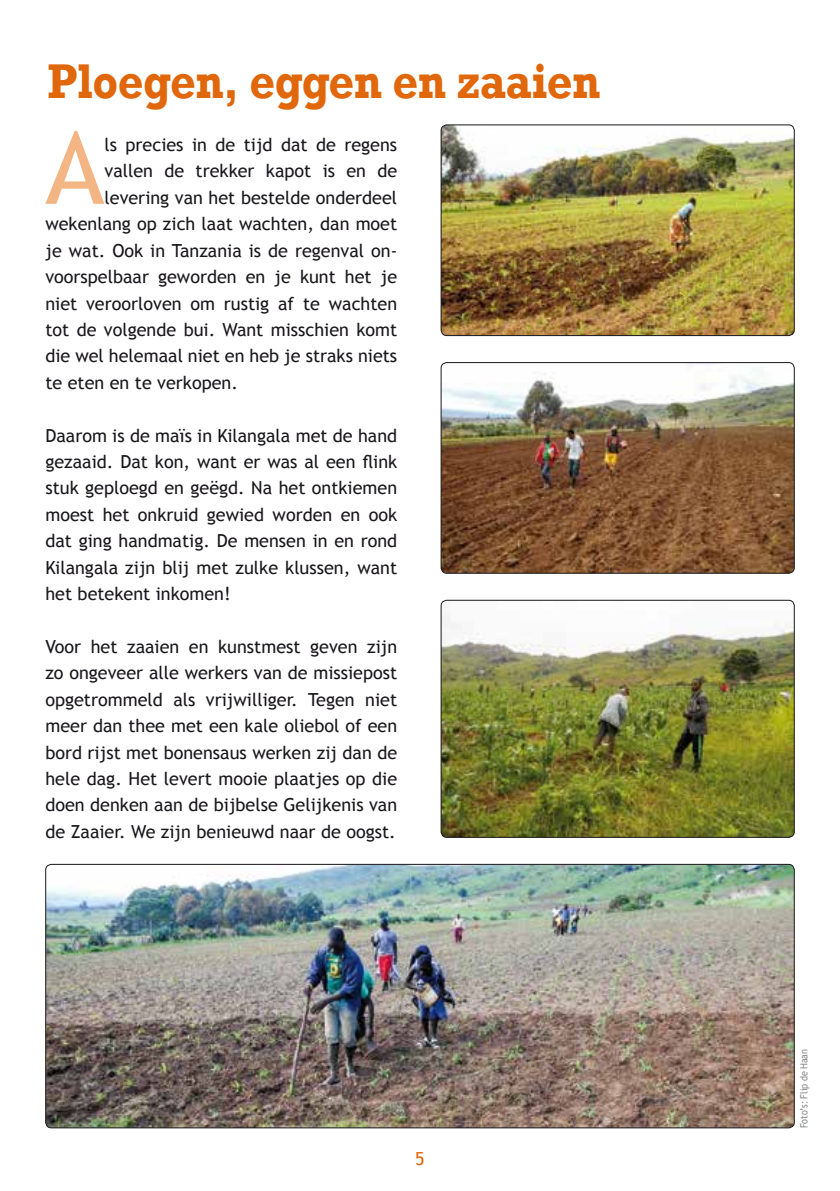
<style>
.page{position:relative;width:840px;height:1191px;background:#fff}
.page>*{position:absolute;margin:0;border:0;box-sizing:border-box;transform-origin:0 0}
.t1{font:100.4px "Trebuchet MS";color:#f2b583}
.t2{font:700 50px "Rockwell";letter-spacing:-.01em;color:#e0670b;scale:.9 1}
.t3{font:18px/26.4px "Trebuchet MS";color:#1a171c;text-align:justify}
.t4{font:18px "Trebuchet MS";color:#e0670b}
.t5{font:10px "Trebuchet MS";letter-spacing:-.01em;color:#87888a;scale:.9 1}
</style>
<div class="page">
<img style="left:441px;top:125px;width:352px;height:210px">
<div style="left:440px;top:125px;width:354px;height:211px;border:1px solid #1a171c;border-radius:6px"></div>
<img style="left:441px;top:362px;width:352px;height:211px">
<div style="left:440px;top:362px;width:354px;height:211px;border:1px solid #1a171c;border-radius:6px"></div>
<img style="left:441px;top:600px;width:352px;height:237px">
<div style="left:440px;top:600px;width:354px;height:237px;border:1px solid #1a171c;border-radius:6px"></div>
<img style="left:46px;top:864px;width:747px;height:263px">
<div style="left:45px;top:864px;width:749px;height:264px;border:1px solid #1a171c;border-radius:6px"></div>
<h2 class="t2" style="left:47px;top:51px;width:615px">Ploegen, eggen en zaaien</h2>
<h1 class="t1" style="left:45px;top:109px;width:61px">A</h1>
<p class="t3" style="left:104px;top:132px;width:294px">ls precies in de tijd dat de regens</p>
<p class="t3" style="left:104px;top:158px;width:294px">vallen de trekker kapot is en de</p>
<p class="t3" style="left:104px;top:184px;width:294px">levering van het bestelde onderdeel</p>
<p class="t3" style="left:45px;top:211px;width:353px">wekenlang op zich laat wachten, dan moet</p>
<p class="t3" style="left:45px;top:237px;width:353px">je wat. Ook in Tanzania is de regenval on-</p>
<p class="t3" style="left:45px;top:264px;width:353px">voorspelbaar geworden en je kunt het je</p>
<p class="t3" style="left:45px;top:290px;width:353px">niet veroorloven om rustig af te wachten</p>
<p class="t3" style="left:45px;top:316px;width:353px">tot de volgende bui. Want misschien komt</p>
<p class="t3" style="left:45px;top:343px;width:353px">die wel helemaal niet en heb je straks niets</p>
<p class="t3" style="left:45px;top:369px;width:194px">te eten en te verkopen.</p>
<p class="t3" style="left:45px;top:422px;width:353px">Daarom is de maïs in Kilangala met de hand gezaaid. Dat kon, want er was al een flink stuk geploegd en geëgd. Na het ontkiemen moest het onkruid gewied worden en ook dat ging handmatig. De mensen in en rond Kilangala zijn blij met zulke klussen, want het betekent inkomen!</p>
<p class="t3" style="left:45px;top:633px;width:353px">Voor het zaaien en kunstmest geven zijn zo ongeveer alle werkers van de missiepost opgetrommeld als vrijwilliger. Tegen niet meer dan thee met een kale oliebol of een bord rijst met bonensaus werken zij dan de hele dag. Het levert mooie plaatjes op die doen denken aan de bijbelse Gelijkenis van de Zaaier. We zijn benieuwd naar de oogst.</p>
<p class="t4" style="left:415px;top:1147px;width:11px">5</p>
<p class="t5" style="left:797px;top:1128px;width:89px;rotate:-90deg">Foto’s: Flip de Haan</p>
</div>
